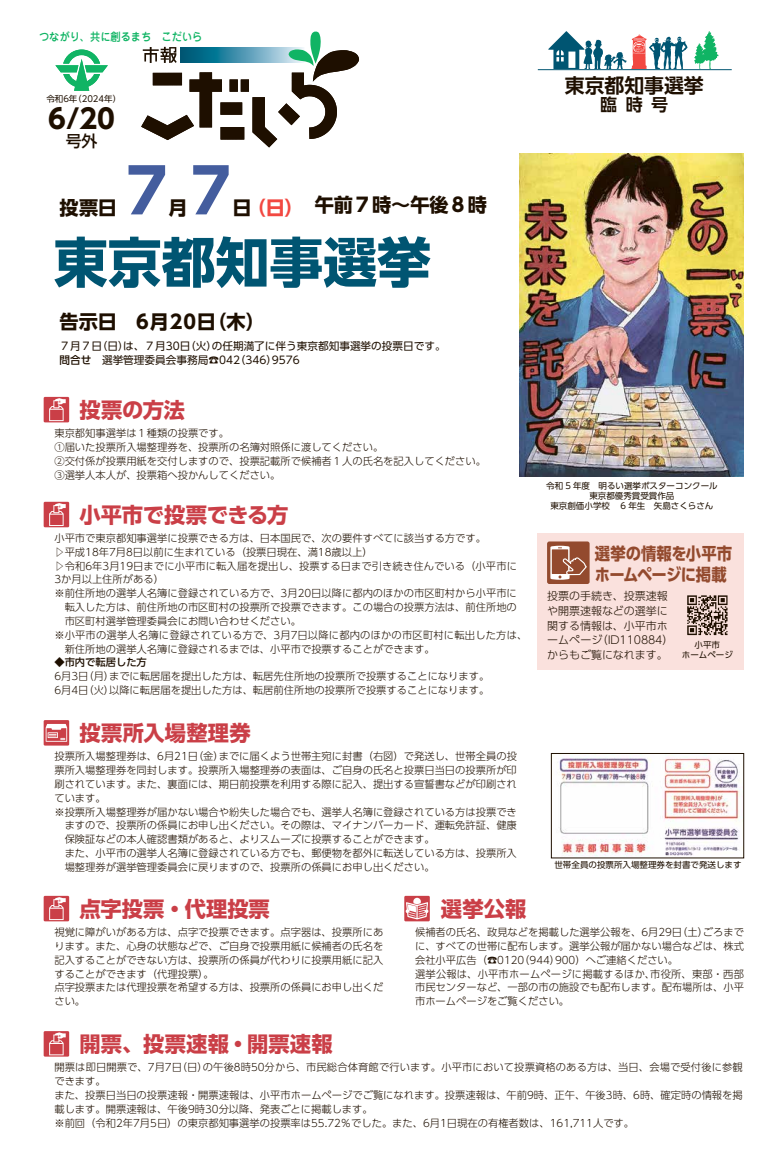
<style>
.page{position:relative;width:774px;height:1151px;background:#fff}
.page>*{position:absolute;margin:0;border:0;box-sizing:border-box;transform-origin:0 0}
.t1{font:700 61.2px "UD Shin Go Pr 6";color:#445d9e}
.t2{font:700 53.9px "UD Shin Go Pr 6";color:#005572}
.t3{font:700 26.9px "UD Shin Go Pr 6";color:#1e0f00}
.t4{font:700 21.3px "UD Shin Go Pr 6";letter-spacing:.005em;color:#ca3f47}
.t5{font:700 21.3px "UD Shin Go Pr 6";letter-spacing:-.015em;color:#ca3f47}
.t6{font:700 19.8px "UD Shin Go Pr 6 De";color:#1e0f00}
.t7{font:700 19.1px "UD Shin Go Pr 6";color:#1e0f00}
.t8{font:700 19.1px "UD Shin Go Pr 6";letter-spacing:.05em;color:#1e0f00}
.t9{font:700 19.1px "UD Shin Go Pr 6";color:#f24841}
.t10{font:700 17px/21.3px "UD Shin Go Pr 6";letter-spacing:-.025em;color:#934a2e;scale:.9 1}
.t11{font:700 17px "UD Shin Go Pr 6 De";color:#1e0f00}
.t12{font:500 15.9px "UD Shin Go Pr 6";color:#1e0f00}
.t13{font:500 11.3px "Jun 34 Pro";color:#10b464;scale:.9 1}
.t14{font:300 11px "UD Shin Go Pr 6";color:#1e0f00}
.t15{font:10.6px "UD Shin Go Pr 6";color:#1e0f00}
.t16{font:10.6px "UD Shin Go Pr 6";letter-spacing:.25em;color:#1e0f00}
.t17{font:300 10.3px/13.8px "UD Shin Go Pr 6";color:#1e0f00}
.t18{font:300 10.3px "UD Shin Go Pr 6";letter-spacing:.02em;color:#1e0f00}
.t19{font:500 10.3px "UD Shin Go Pr 6";color:#1e0f00}
.t20{font:8.5px/9.9px "UD Shin Go Pr 6";color:#1e0f00;text-align:center}
.s1{font-weight:500}
</style>
<div class="page">
<svg style="left:141px;top:32px;width:218px;height:115px"></svg>
<svg style="left:55px;top:50px;width:53px;height:41px"></svg>
<svg style="left:694px;top:31px;width:24px;height:38px"></svg>
<svg style="left:548px;top:31px;width:139px;height:38px"></svg>
<hr style="left:538px;top:69px;width:194px;height:1px;background:#005572">
<div style="left:44px;top:1031px;width:25px;height:26px;background:#ca3f47"></div>
<svg style="left:49px;top:1032px;width:17px;height:23px"></svg>
<div style="left:44px;top:896px;width:25px;height:25px;background:#ca3f47"></div>
<svg style="left:49px;top:897px;width:17px;height:23px"></svg>
<div style="left:404px;top:896px;width:26px;height:25px;background:#ca3f47"></div>
<svg style="left:406px;top:898px;width:22px;height:21px"></svg>
<div style="left:44px;top:502px;width:25px;height:25px;background:#ca3f47"></div>
<svg style="left:49px;top:503px;width:17px;height:23px"></svg>
<div style="left:44px;top:397px;width:25px;height:25px;background:#ca3f47"></div>
<svg style="left:49px;top:398px;width:17px;height:23px"></svg>
<svg style="left:44px;top:720px;width:25px;height:26px"></svg>
<svg style="left:46px;top:724px;width:21px;height:18px"></svg>
<img style="left:559px;top:755px;width:181px;height:101px">
<div style="left:551px;top:753px;width:193px;height:105px;border:1px solid #1e0f00"></div>
<img style="left:520px;top:153px;width:224px;height:323px">
<div style="left:537px;top:533px;width:207px;height:136px;background:#fae1dd"></div>
<div style="left:547px;top:541px;width:43px;height:43px;background:#934a2e;border-radius:2px"></div>
<svg style="left:550px;top:546px;width:37px;height:34px"></svg>
<img style="left:687px;top:595px;width:41px;height:41px">
<p class="t13" style="left:39px;top:28px;width:183px">つながり、共に創るまち　こだいら</p>
<p class="t20" style="left:46px;top:94px;width:76px">令和6 （年 20２4年(</p>
<h3 class="t3" style="left:48px;top:97px;width:68px">6/20</h3>
<h3 class="t12" style="left:66px;top:128px;width:33px">号外</h3>
<h3 class="t7" style="left:60px;top:192px;width:59px">投票日</h3>
<h1 class="t1" style="left:116px;top:141px;width:126px">７７</h1>
<h3 class="t7" style="left:168px;top:192px;width:21px">月</h3>
<h3 class="t7" style="left:232px;top:192px;width:21px">日</h3>
<h3 class="t9" style="left:247px;top:192px;width:58px">（日）</h3>
<h3 class="t7" style="left:315px;top:190px;width:174px">午前７時〜午後８時</h3>
<h2 class="t2" style="left:54px;top:218px;width:379px">東京都知事選挙</h2>
<h3 class="t8" style="left:60px;top:306px;width:207px">告示日　6月20 （日木(</h3>
<p class="t15" style="left:212px;top:337px;width:235px">の任期満了に伴う東京都知事選挙の投票日です。</p>
<p class="t16" style="left:60px;top:337px;width:159px">7月7 （日日は）、7月30 （日火）</p>
<p class="t15" style="left:60px;top:351px;width:182px"><span class="s1">問合せ</span>　選挙管理委員会事務局☎042</p>
<p class="t15" style="left:235px;top:351px;width:44px">)346(</p>
<p class="t15" style="left:272px;top:351px;width:30px">9576</p>
<h3 class="t4" style="left:79px;top:392px;width:107px">投票の方法</h3>
<p class="t17" style="left:54px;top:426px;width:433px">東京都知事選挙は１種類の投票です。<br>①届いた投票所入場整理券を、投票所の名簿対照係に渡してください。<br>②交付係が投票用紙を交付しますので、投票記載所で候補者１人の氏名を記入してください。③選挙人本人が、投票箱へ投かんしてください。</p>
<h3 class="t5" style="left:79px;top:497px;width:210px">小平市で投票できる方</h3>
<p class="t17" style="left:54px;top:531px;width:433px">小平市で東京都知事選挙に投票できる方は、日本国民で、次の要件すべてに該当する方です。</p>
<p class="t17" style="left:54px;top:545px;width:320px">▷平成18年7月8日以前に生まれている（投票日現在、満18歳以上(</p>
<p class="t17" style="left:54px;top:558px;width:464px">▷令和6年3月19日までに小平市に転入届を提出し、投票する日まで引き続き住んでいる（小平市に</p>
<p class="t17" style="left:54px;top:572px;width:111px">3か月以上住所がある(</p>
<p class="t17" style="left:54px;top:586px;width:464px">※前住所地の選挙人名簿に登録されている方で、3月20日以降に都内のほかの市区町村から小平市に</p>
<p class="t17" style="left:65px;top:600px;width:454px">転入した方は、前住所地の市区町村の投票所で投票できます。この場合の投票方法は、前住所地の</p>
<p class="t17" style="left:65px;top:614px;width:238px">市区町村選挙管理委員会にお問い合わせください。</p>
<p class="t18" style="left:54px;top:626px;width:474px">※小平市の選挙人名簿に登録されている方で、3月7日以降に都内のほかの市区町村に転出した方は、</p>
<p class="t17" style="left:65px;top:641px;width:371px">新住所地の選挙人名簿に登録されるまでは、小平市で投票することができます。</p>
<p class="t19" style="left:54px;top:654px;width:94px">◆市内で転居した方</p>
<p class="t17" style="left:109px;top:669px;width:382px">までに転居届を提出した方は、転居先住所地の投票所で投票することになります。</p>
<p class="t17" style="left:109px;top:669px;width:382px;text-indent:-55px">6月3 （日月）<br>以降に転居届を提出した方は、転居前住所地の投票所で投票することになります。</p>
<p class="t17" style="left:54px;top:683px;width:61px">6月4 （日火）</p>
<h3 class="t4" style="left:79px;top:715px;width:173px">投票所入場整理券</h3>
<p class="t17" style="left:219px;top:749px;width:300px">までに届くよう世帯主宛に封書（右図）で発送し、世帯全員の投</p>
<p class="t17" style="left:54px;top:749px;width:171px">投票所入場整理券は、6月21 （日金）</p>
<p class="t17" style="left:54px;top:763px;width:464px">票所入場整理券を同封します。投票所入場整理券の表面は、ご自身の氏名と投票日当日の投票所が印</p>
<p class="t17" style="left:54px;top:777px;width:464px">刷されています。また、裏面には、期日前投票を利用する際に記入、提出する宣誓書などが印刷され</p>
<p class="t17" style="left:54px;top:791px;width:53px">ています。</p>
<p class="t17" style="left:54px;top:804px;width:464px">※投票所入場整理券が届かない場合や紛失した場合でも、選挙人名簿に登録されている方は投票でき</p>
<p class="t17" style="left:65px;top:818px;width:454px">ますので、投票所の係員にお申し出ください。その際は、マイナンバーカード、運転免許証、健康</p>
<p class="t17" style="left:65px;top:832px;width:371px">保険証などの本人確認書類があると、よりスムーズに投票することができます。</p>
<p class="t17" style="left:54px;top:846px;width:464px">　また、小平市の選挙人名簿に登録されている方でも、郵便物を都外に転送している方は、投票所入</p>
<p class="t17" style="left:65px;top:860px;width:371px">場整理券が選挙管理委員会に戻りますので、投票所の係員にお申し出ください。</p>
<h3 class="t4" style="left:79px;top:891px;width:192px">点字投票・代理投票</h3>
<h3 class="t4" style="left:441px;top:891px;width:87px">選挙公報</h3>
<h3 class="t6" style="left:565px;top:69px;width:140px">東京都知事選挙</h3>
<h3 class="t11" style="left:651px;top:91px;width:19px">号</h3>
<h3 class="t11" style="left:600px;top:91px;width:19px">臨</h3>
<h3 class="t11" style="left:626px;top:91px;width:19px">時</h3>
<p class="t20" style="left:546px;top:481px;width:173px">令和５年度　明るい選挙ポスターコンクール東京都優秀賞受賞作品<br>東京創価小学校　６年生　矢島さくらさん</p>
<h3 class="t10" style="left:595px;top:542px;width:154px">選挙の情報を小平市ホームページに掲載</h3>
<p class="t14" style="left:547px;top:587px;width:122px">投票の手続き、投票速報</p>
<p class="t14" style="left:547px;top:602px;width:122px">や開票速報などの選挙に</p>
<p class="t14" style="left:547px;top:616px;width:122px">関する情報は、小平市ホ</p>
<p class="t14" style="left:597px;top:631px;width:78px">（ID110884(</p>
<p class="t14" style="left:547px;top:631px;width:57px">ームページ</p>
<p class="t20" style="left:694px;top:640px;width:27px">小平市</p>
<p class="t14" style="left:547px;top:645px;width:122px">からもご覧になれます。</p>
<p class="t20" style="left:682px;top:650px;width:53px">ホームページ</p>
<p class="t20" style="left:554px;top:860px;width:189px">世帯全員の投票所入場整理券を封書で発送します</p>
<p class="t17" style="left:54px;top:925px;width:330px">視覚に障がいがある方は、点字で投票できます。点字器は、投票所にあります。また、心身の状態などで、ご自身で投票用紙に候補者の氏名を記入することができない方は、投票所の係員が代わりに投票用紙に記入することができます（代理投票。(<br>点字投票または代理投票を希望する方は、投票所の係員にお申し出ください。</p>
<h3 class="t4" style="left:79px;top:1026px;width:255px">開票、投票速報・開票速報</h3>
<p class="t17" style="left:703px;top:925px;width:43px">ごろまで</p>
<p class="t17" style="left:415px;top:925px;width:294px">候補者の氏名、政見などを掲載した選挙公報を、6月29 （日土）</p>
<p class="t17" style="left:415px;top:939px;width:330px">に、すべての世帯に配布します。選挙公報が届かない場合などは、株式</p>
<p class="t17" style="left:555px;top:952px;width:125px">900）へご連絡ください。</p>
<p class="t17" style="left:415px;top:952px;width:111px">会社小平広告（☎0120</p>
<p class="t17" style="left:519px;top:952px;width:42px">（944）</p>
<p class="t17" style="left:415px;top:966px;width:330px">選挙公報は、小平市ホームページに掲載するほか、<br>市民センターなど、一部の市の施設でも配布します。配布場所は、小平市ホームページをご覧ください。</p>
<p class="t17" style="left:650px;top:966px;width:95px">市役所、東部・西部</p>
<p class="t17" style="left:54px;top:1060px;width:690px">開票は即日開票で、7月7 （日日）<br>できます。<br>また、投票日当日の投票速報・開票速報は、小平市ホームページでご覧になれます。投票速報は、午前9時、正午、午後3時、6時、確定時の情報を掲載します。開票速報は、午後9時30分以降、発表ごとに掲載します。<br>※前回（令和2年7月5日）の東京都知事選挙の投票率は55.72％でした。また、6月1日現在の有権者数は、161,711人です。</p>
<p class="t17" style="left:203px;top:1060px;width:541px">の午後8時50分から、市民総合体育館で行います。小平市において投票資格のある方は、当日、会場で受付後に参観</p>
</div>
